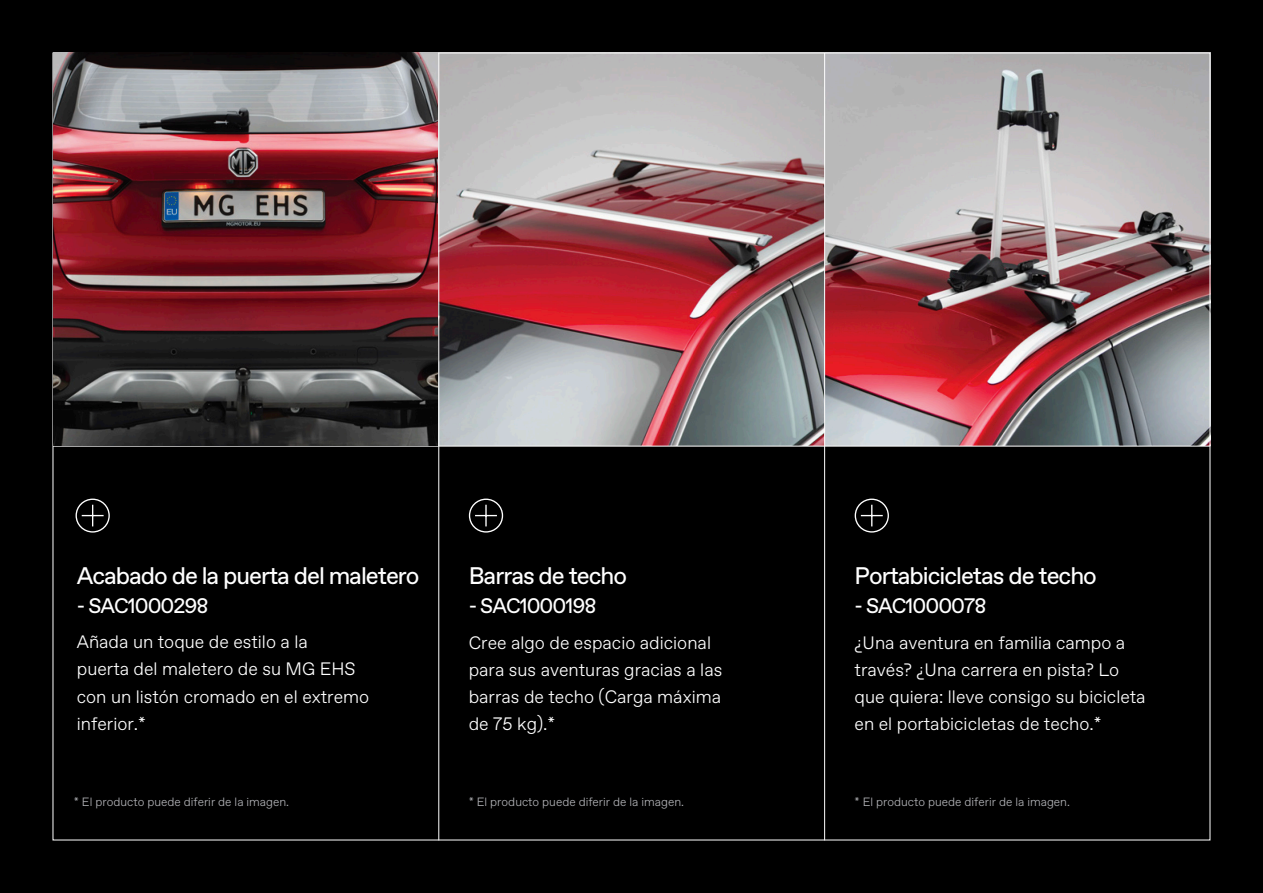
<style>
.page{position:relative;width:1263px;height:893px;background:#000}
.page>*{position:absolute;margin:0;border:0;box-sizing:border-box;transform-origin:0 0}
.t1{font:24px "Favorit Std";letter-spacing:-.04em;color:#fff}
.t2{font:21px "Favorit Std";letter-spacing:-.05em;color:#fff}
.t3{font:300 18px/27px "Favorit Std";color:#fff}
.t4{font:300 12px "Favorit Std";color:#b2b3b7}
</style>
<div class="page">
<svg style="left:75px;top:498px;width:35px;height:35px"></svg>
<svg style="left:468px;top:498px;width:36px;height:35px"></svg>
<svg style="left:854px;top:498px;width:35px;height:35px"></svg>
<img style="left:825px;top:55px;width:383px;height:391px">
<img style="left:439px;top:55px;width:385px;height:391px">
<hr style="left:438px;top:53px;width:1px;height:787px;background:#fff">
<hr style="left:824px;top:53px;width:1px;height:787px;background:#fff">
<hr style="left:53px;top:446px;width:1157px;height:1px;background:#fff">
<img style="left:54px;top:52px;width:383px;height:393px">
<p class="t1" style="left:77px;top:559px;width:344px">Acabado de la puerta del maletero</p>
<p class="t2" style="left:77px;top:591px;width:133px">- SAC1000298</p>
<p class="t3" style="left:77px;top:628px;width:294px">Añada un toque de estilo a la<br>puerta del maletero de su MG EHS con un listón cromado en el extremo inferior.*</p>
<p class="t4" style="left:74px;top:794px;width:217px">* El producto puede diferir de la imagen.</p>
<p class="t1" style="left:469px;top:559px;width:160px">Barras de techo</p>
<p class="t2" style="left:469px;top:591px;width:129px">- SAC1000198</p>
<p class="t3" style="left:469px;top:628px;width:255px">Cree algo de espacio adicional para sus aventuras gracias a las barras de techo (Carga máxima de 75 kg).*</p>
<p class="t4" style="left:469px;top:794px;width:217px">* El producto puede diferir de la imagen.</p>
<p class="t1" style="left:855px;top:559px;width:244px">Portabicicletas de techo</p>
<p class="t2" style="left:855px;top:591px;width:133px">- SAC1000078</p>
<p class="t3" style="left:855px;top:628px;width:293px">¿Una aventura en familia campo a través? ¿Una carrera en pista? Lo que quiera: lleve consigo su bicicleta en el portabicicletas de techo.*</p>
<p class="t4" style="left:855px;top:794px;width:217px">* El producto puede diferir de la imagen.</p>
</div>
